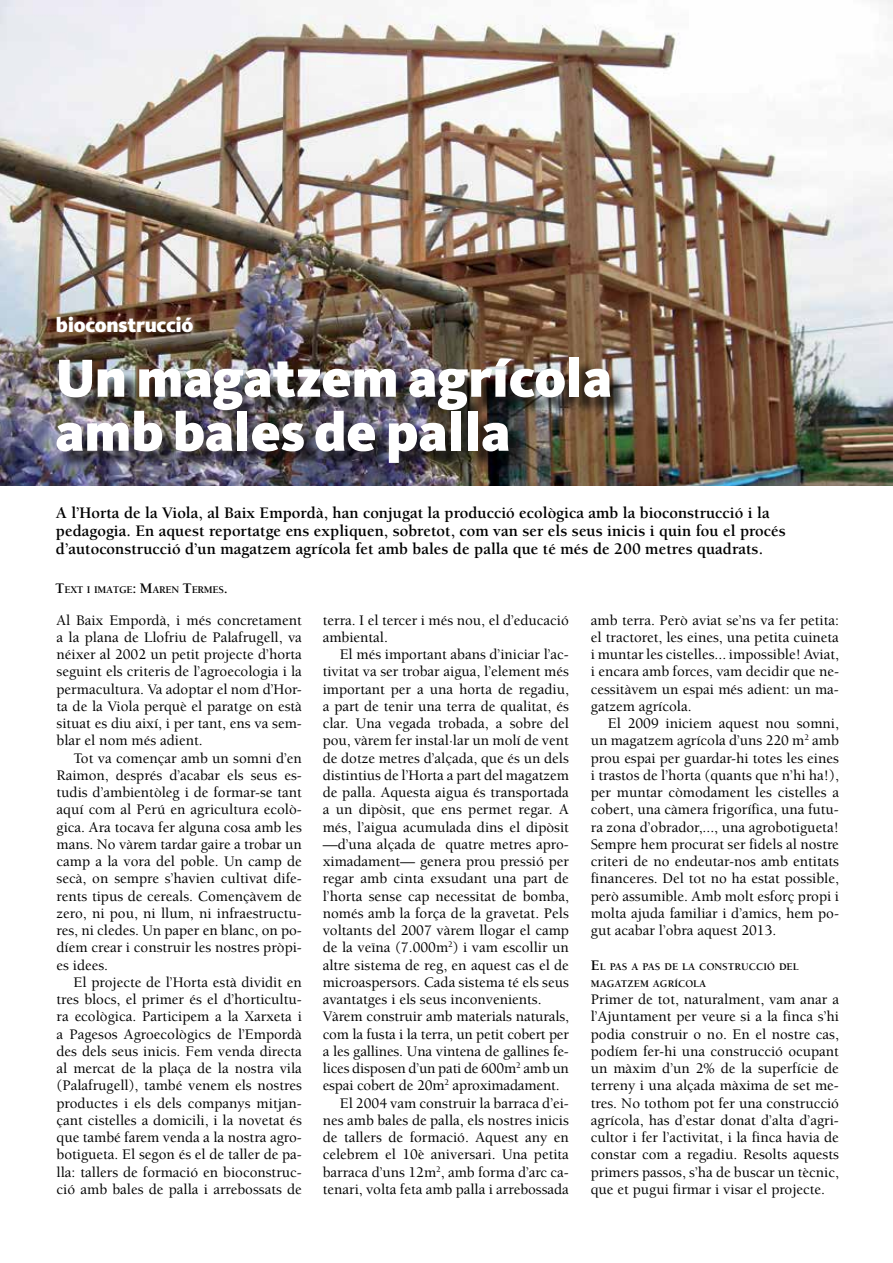
<style>
.page{position:relative;width:893px;height:1263px;background:#fff}
.page>*{position:absolute;margin:0;border:0;box-sizing:border-box;transform-origin:0 0}
.t1{font:900 55.5px/54px "Kievit OT";color:#fff}
.t2{font:900 21px "Kievit OT";letter-spacing:-.01em;color:#fff}
.t3{font:700 16.5px/18px "Berkeley";color:#000}
.t4{font:500 15px/17.2px "Berkeley";color:#000;text-align:justify}
.t5{font:700 10.5px/17.2px "Berkeley";color:#000}
.t6{font:700 10.5px "Berkeley";letter-spacing:-.03em;color:#000}
.s1{font-size:15px}
</style>
<div class="page">
<img style="left:0;top:0;width:893px;height:485px">
<div style="left:59px;top:359px;width:569px;height:123px;background:#000;opacity:.75"></div>
<h2 class="t2" style="left:56px;top:312px;width:139px">bioconstrucció</h2>
<h1 class="t1" style="left:55px;top:351px;width:558px">Un magatzem agrícola amb bales de palla</h1>
<p class="t3" style="left:56px;top:504px;width:731px">A l’Horta de la Viola, al Baix Empordà, han conjugat la producció ecològica amb la bioconstrucció i la pedagogia. En aquest reportatge ens expliquen, sobretot, com van ser els seus inicis i quin fou el procés d’autoconstrucció d’un magatzem agrícola fet amb bales de palla que té més de 200 metres quadrats.</p>
<p class="t6" style="left:55px;top:584px;width:174px"><span class="s1">T</span>EXT I IMATGE<span class="s1">: M</span>AREN <span class="s1">T</span>ERMES<span class="s1">.</span></p>
<p class="t4" style="left:57px;top:611px;width:247px">Al Baix Empordà, i més concretament a la plana de Llofriu de Palafrugell, va néixer al 2002 un petit projecte d’horta seguint els criteris de l’agroecologia i la permacultura. Va adoptar el nom d’Hor&shy;ta de la Viola perquè el paratge on està situat es diu així, i per tant, ens va sem&shy;blar el nom més adient.</p>
<p class="t4" style="left:57px;top:749px;width:247px;text-indent:17px">Tot va començar amb un somni d’en Raimon, després d’acabar els seus es&shy;tudis d’ambientòleg i de formar-se tant aquí com al Perú en agricultura ecolò&shy;gica. Ara tocava fer alguna cosa amb les mans. No vàrem tardar gaire a trobar un camp a la vora del poble. Un camp de secà, on sempre s’havien cultivat dife&shy;rents tipus de cereals. Començàvem de zero, ni pou, ni llum, ni infraestructu&shy;res, ni cledes. Un paper en blanc, on po&shy;díem crear i construir les nostres pròpi&shy;es idees.</p>
<p class="t4" style="left:57px;top:974px;width:247px;text-indent:17px">El projecte de l’Horta està dividit en tres blocs, el primer és el d’horticultu&shy;ra ecològica. Participem a la Xarxeta i a Pagesos Agroecològics de l’Empordà des dels seus inicis. Fem venda directa al mercat de la plaça de la nostra vila (Palafrugell), també venem els nostres productes i els dels companys mitjan&shy;çant cistelles a domicili, i la novetat és que també farem venda a la nostra agro&shy;botigueta. El segon és el de taller de pa&shy;lla: tallers de formació en bioconstruc&shy;ció amb bales de palla i arrebossats de</p>
<p class="t4" style="left:323px;top:611px;width:248px">terra. I el tercer i més nou, el d’educació ambiental.</p>
<p class="t4" style="left:340px;top:646px;width:231px">El més important abans d’iniciar l’ac-</p>
<p class="t4" style="left:323px;top:663px;width:248px">tivitat va ser trobar aigua, l’element més</p>
<p class="t4" style="left:323px;top:680px;width:248px">important per a una horta de regadiu,</p>
<p class="t4" style="left:323px;top:698px;width:248px">a part de tenir una terra de qualitat, és</p>
<p class="t4" style="left:323px;top:715px;width:248px">clar. Una vegada trobada, a sobre del</p>
<p class="t4" style="left:323px;top:732px;width:248px">pou, vàrem fer instal·lar un molí de vent</p>
<p class="t4" style="left:323px;top:749px;width:248px">de dotze metres d’alçada, que és un dels</p>
<p class="t4" style="left:323px;top:767px;width:248px">distintius de l’Horta a part del magatzem</p>
<p class="t4" style="left:323px;top:784px;width:248px">de palla. Aquesta aigua és transportada</p>
<p class="t4" style="left:323px;top:801px;width:248px">a un dipòsit, que ens permet regar. A</p>
<p class="t4" style="left:323px;top:818px;width:248px">més, l’aigua acumulada dins el dipòsit</p>
<p class="t4" style="left:323px;top:836px;width:248px">—d’una alçada de quatre metres apro-</p>
<p class="t4" style="left:323px;top:853px;width:248px">ximadament— genera prou pressió per</p>
<p class="t4" style="left:323px;top:870px;width:248px">regar amb cinta exsudant una part de</p>
<p class="t4" style="left:323px;top:887px;width:248px">l’horta sense cap necessitat de bomba,</p>
<p class="t4" style="left:323px;top:905px;width:248px">només amb la força de la gravetat. Pels</p>
<p class="t4" style="left:323px;top:922px;width:248px">voltants del 2007 vàrem llogar el camp</p>
<p class="t4" style="left:323px;top:939px;width:248px">de la veïna (7.000m<sup>2</sup>) i vam escollir un</p>
<p class="t4" style="left:323px;top:956px;width:248px">altre sistema de reg, en aquest cas el de</p>
<p class="t4" style="left:323px;top:974px;width:248px">microaspersors. Cada sistema té els seus</p>
<p class="t4" style="left:323px;top:991px;width:220px">avantatges i els seus inconvenients.</p>
<p class="t4" style="left:323px;top:1008px;width:248px">Vàrem construir amb materials naturals,</p>
<p class="t4" style="left:323px;top:1025px;width:248px">com la fusta i la terra, un petit cobert per</p>
<p class="t4" style="left:323px;top:1043px;width:248px">a les gallines. Una vintena de gallines fe-</p>
<p class="t4" style="left:323px;top:1060px;width:248px">lices disposen d’un pati de 600m<sup>2</sup> amb un</p>
<p class="t4" style="left:323px;top:1077px;width:238px">espai cobert de 20m<sup>2</sup> aproximadament.</p>
<p class="t4" style="left:340px;top:1094px;width:231px">El 2004 vam construir la barraca d’ei-</p>
<p class="t4" style="left:323px;top:1112px;width:248px">nes amb bales de palla, els nostres inicis</p>
<p class="t4" style="left:323px;top:1129px;width:248px">de tallers de formació. Aquest any en</p>
<p class="t4" style="left:323px;top:1146px;width:248px">celebrem el 10è aniversari. Una petita</p>
<p class="t4" style="left:323px;top:1163px;width:248px">barraca d’uns 12m<sup>2</sup>, amb forma d’arc ca-</p>
<p class="t4" style="left:323px;top:1181px;width:248px">tenari, volta feta amb palla i arrebossada</p>
<p class="t4" style="left:591px;top:611px;width:250px">amb terra. Però aviat se’ns va fer petita: el tractoret, les eines, una petita cuineta i muntar les cistelles... impossible! Aviat, i encara amb forces, vam decidir que ne&shy;cessitàvem un espai més adient: un ma&shy;gatzem agrícola.</p>
<p class="t4" style="left:591px;top:715px;width:250px;text-indent:17px">El 2009 iniciem aquest nou somni, un magatzem agrícola d’uns 220 m<sup>2</sup> amb prou espai per guardar-hi totes les eines i trastos de l’horta (quants que n’hi ha!), per muntar còmodament les cistelles a cobert, una càmera frigorífica, una futu&shy;ra zona d’obrador,..., una agrobotigueta!<br>Sempre hem procurat ser fidels al nostre criteri de no endeutar-nos amb entitats financeres. Del tot no ha estat possible, però assumible. Amb molt esforç propi i molta ajuda familiar i d’amics, hem po&shy;gut acabar l’obra aquest 2013.</p>
<p class="t5" style="left:591px;top:958px;width:209px"><span class="s1">E</span>L PAS A PAS DE LA CONSTRUCCIÓ DEL<br>MAGATZEM AGRÍCOLA</p>
<p class="t4" style="left:591px;top:991px;width:250px">Primer de tot, naturalment, vam anar a l’Ajuntament per veure si a la finca s’hi podia construir o no. En el nostre cas, podíem fer-hi una construcció ocupant un màxim d’un 2% de la superfície de terreny i una alçada màxima de set me&shy;tres. No tothom pot fer una construcció agrícola, has d’estar donat d’alta d’agri&shy;cultor i fer l’activitat, i la finca havia de constar com a regadiu. Resolts aquests primers passos, s’ha de buscar un tècnic, que et pugui firmar i visar el projecte.</p>
</div>
